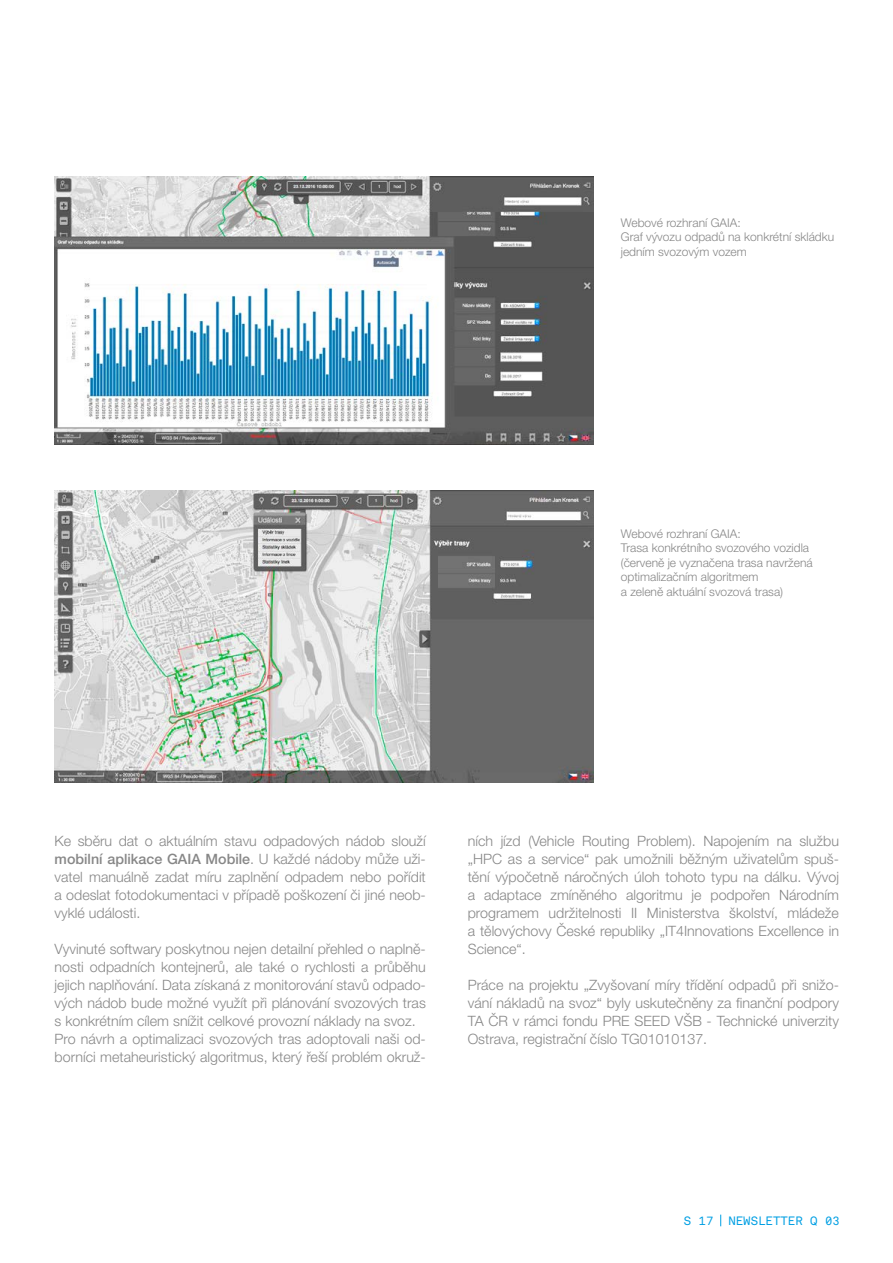
<style>
.page{position:relative;width:893px;height:1263px;background:#fff}
.page>*{position:absolute;margin:0;border:0;box-sizing:border-box;transform-origin:0 0}
.t1{font:300 14.25px/18px "Helvetica Neue LT Pro";color:#878787;text-align:justify}
.t2{font:300 12px/14.4px "Helvetica Neue LT Pro";color:#878787}
.t3{font:12px "Akkurat Mono Pro";color:#009fe3}
.s1{font-weight:500}
</style>
<div class="page">
<img style="left:55px;top:176px;width:539px;height:268px">
<img style="left:54px;top:490px;width:540px;height:292px">
<svg style="left:720px;top:1214px;width:1px;height:12px"></svg>
<p class="t2" style="left:621px;top:215px;width:215px">Webové rozhraní GAIA:<br>Graf vývozu odpadů na konkrétní skládku jedním svozovým vozem</p>
<p class="t2" style="left:621px;top:526px;width:193px">Webové rozhraní GAIA:<br>Trasa konkrétního svozového vozidla (červeně je vyznačena trasa navržená optimalizačním algoritmem<br>a zeleně aktuální svozová trasa)</p>
<p class="t1" style="left:55px;top:832px;width:373px">Ke sběru dat o aktuálním stavu odpadových nádob slouží <span class="s1">mobilní aplikace GAIA Mobile</span>. U každé nádoby může uži&shy;vatel manuálně zadat míru zaplnění odpadem nebo pořídit a odeslat fotodokumentaci v případě poškození či jiné neob&shy;vyklé události.</p>
<p class="t1" style="left:55px;top:940px;width:373px;text-align:left">Vyvinuté softwary poskytnou nejen detailní přehled o naplně&shy;nosti odpadních kontejnerů, ale také o rychlosti a průběhu jejich naplňování. Data získaná z monitorování stavů odpado&shy;vých nádob bude možné využít při plánování svozových tras s konkrétním cílem snížit celkové provozní náklady na svoz.<br>Pro návrh a optimalizaci svozových tras adoptovali naši od&shy;borníci metaheuristický algoritmus, který řeší problém okruž-</p>
<p class="t1" style="left:468px;top:832px;width:373px">ních jízd (Vehicle Routing Problem). Napojením na službu „HPC as a service“ pak umožnili běžným uživatelům spuš&shy;tění výpočetně náročných úloh tohoto typu na dálku. Vývoj a adaptace zmíněného algoritmu je podpořen Národním programem udržitelnosti II Ministerstva školství, mládeže a tělovýchovy České republiky „IT4Innovations Excellence in Science“.</p>
<p class="t1" style="left:468px;top:976px;width:373px">Práce na projektu „Zvyšovaní míry třídění odpadů při snižo&shy;vání nákladů na svoz“ byly uskutečněny za finanční podpory TA ČR v rámci fondu PRE SEED VŠB - Technické univerzity Ostrava, registrační číslo TG01010137.</p>
<p class="t3" style="left:684px;top:1214px;width:158px">S 17 NEWSLETTER Q 03</p>
</div>
